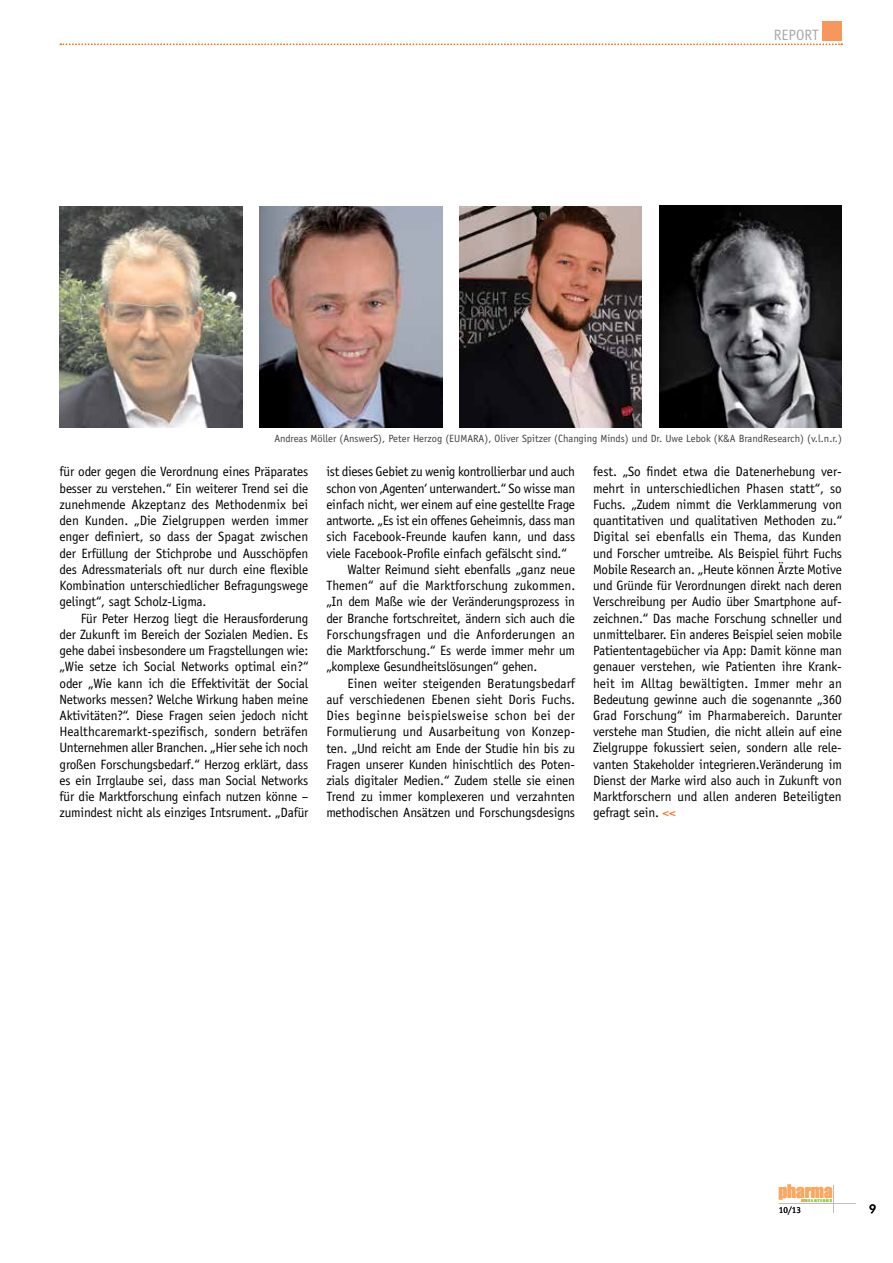
<style>
.page{position:relative;width:893px;height:1263px;background:#fff}
.page>*{position:absolute;margin:0;border:0;box-sizing:border-box;transform-origin:0 0}
.t1{font:17.1px "Impact";color:#faa85f}
.t2{font:15px "Officina Sans";color:#a7a9ac}
.t3{font:13.5px/16.2px "Officina Sans";letter-spacing:-.01em;color:#000;text-align:justify}
.t4{font:13.5px "Officina Sans";letter-spacing:.01em;color:#000}
.t5{font:13.5px "Officina Sans";letter-spacing:.025em;color:#000}
.t6{font:500 12px "Futura BT";color:#000}
.t7{font:10.5px "Officina Sans";color:#414042}
.t8{font:9px "Officina Sans";color:#000}
.t9{font:3.6px "Impact";letter-spacing:.195em;color:#99ca45;scale:1.33 1}
.s1{color:#f36f21}
</style>
<div class="page">
<svg style="left:833px;top:1185px;width:1px;height:28px"></svg>
<hr style="left:779px;top:1203px;width:76px;height:1px;background:#bcbec0">
<div style="left:823px;top:21px;width:19px;height:19px;background:#f7975b"></div>
<svg style="left:60px;top:44px;width:782px;height:1px"></svg>
<img style="left:60px;top:207px;width:182px;height:221px">
<img style="left:260px;top:206px;width:182px;height:222px">
<img style="left:459px;top:207px;width:183px;height:221px">
<img style="left:660px;top:205px;width:182px;height:223px">
<p class="t2" style="left:774px;top:27px;width:47px">REPORT</p>
<p class="t7" style="left:274px;top:432px;width:569px">Andreas Möller (AnswerS), Peter Herzog (EUMARA), Oliver Spitzer (Changing Minds) und Dr. Uwe Lebok (K&amp;A BrandResearch) (v.l.n.r.)</p>
<p class="t3" style="left:60px;top:464px;width:250px">für oder gegen die Verordnung eines Präparates besser zu verstehen.“ Ein weiterer Trend sei die zunehmende Akzeptanz des Methodenmix bei den Kunden. „Die Zielgruppen werden immer enger definiert, so dass der Spagat zwischen der Erfüllung der Stichprobe und Ausschöpfen des Adressmaterials oft nur durch eine flexible Kombination unterschiedlicher Befragungswege gelingt“, sagt Scholz-Ligma.</p>
<p class="t3" style="left:60px;top:610px;width:250px;text-indent:21px">Für Peter Herzog liegt die Herausforderung der Zukunft im Bereich der Sozialen Medien. Es gehe dabei insbesondere um Fragstellungen wie: „Wie setze ich Social Networks optimal ein?“ oder „Wie kann ich die Effektivität der Social Networks messen? Welche Wirkung haben meine Aktivitäten?“. Diese Fragen seien jedoch nicht Healthcaremarkt-spezifisch, sondern beträfen Unternehmen aller Branchen. „Hier sehe ich noch großen Forschungsbedarf.“ Herzog erklärt, dass es ein Irrglaube sei, dass man Social Networks für die Marktforschung einfach nutzen könne – zumindest nicht als einziges Intsrument. „Dafür</p>
<p class="t3" style="left:326px;top:464px;width:250px">ist dieses Gebiet zu wenig kontrollierbar und auch</p>
<p class="t3" style="left:326px;top:480px;width:250px">schon von ‚Agenten‘ unterwandert.“ So wisse man</p>
<p class="t3" style="left:326px;top:496px;width:250px">einfach nicht, wer einem auf eine gestellte Frage</p>
<p class="t3" style="left:326px;top:512px;width:250px">antworte. „Es ist ein offenes Geheimnis, dass man</p>
<p class="t3" style="left:326px;top:529px;width:250px">sich Facebook-Freunde kaufen kann, und dass</p>
<p class="t3" style="left:326px;top:545px;width:242px">viele Facebook-Profile einfach gefälscht sind.“</p>
<p class="t3" style="left:348px;top:561px;width:229px">Walter Reimund sieht ebenfalls „ganz neue</p>
<p class="t4" style="left:326px;top:578px;width:250px">Themen“ auf die Marktforschung zukommen.</p>
<p class="t3" style="left:326px;top:594px;width:250px">„In dem Maße wie der Veränderungsprozess in</p>
<p class="t3" style="left:326px;top:610px;width:250px">der Branche fortschreitet, ändern sich auch die</p>
<p class="t4" style="left:326px;top:626px;width:250px">Forschungsfragen und die Anforderungen an</p>
<p class="t3" style="left:326px;top:642px;width:250px">die Marktforschung.“ Es werde immer mehr um</p>
<p class="t3" style="left:326px;top:659px;width:213px">„komplexe Gesundheitslösungen“ gehen.</p>
<p class="t3" style="left:348px;top:675px;width:229px">Einen weiter steigenden Beratungsbedarf</p>
<p class="t3" style="left:326px;top:691px;width:250px">auf verschiedenen Ebenen sieht Doris Fuchs.</p>
<p class="t5" style="left:326px;top:707px;width:250px">Dies beginne beispielsweise schon bei der</p>
<p class="t3" style="left:326px;top:723px;width:250px">Formulierung und Ausarbeitung von Konzep-</p>
<p class="t3" style="left:326px;top:740px;width:250px">ten. „Und reicht am Ende der Studie hin bis zu</p>
<p class="t3" style="left:326px;top:756px;width:250px">Fragen unserer Kunden hinischtlich des Poten-</p>
<p class="t3" style="left:326px;top:772px;width:250px">zials digitaler Medien.“ Zudem stelle sie einen</p>
<p class="t3" style="left:326px;top:788px;width:250px">Trend zu immer komplexeren und verzahnten</p>
<p class="t3" style="left:326px;top:805px;width:250px">methodischen Ansätzen und Forschungsdesigns</p>
<p class="t3" style="left:593px;top:464px;width:250px">fest. „So findet etwa die Datenerhebung ver&shy;mehrt in unterschiedlichen Phasen statt“, so Fuchs. „Zudem nimmt die Verklammerung von quantitativen und qualitativen Methoden zu.“ Digital sei ebenfalls ein Thema, das Kunden und Forscher umtreibe. Als Beispiel führt Fuchs Mobile Research an. „Heute können Ärzte Motive und Gründe für Verordnungen direkt nach deren Verschreibung per Audio über Smartphone auf&shy;zeichnen.“ Das mache Forschung schneller und unmittelbarer. Ein anderes Beispiel seien mobile Patiententagebücher via App: Damit könne man genauer verstehen, wie Patienten ihre Krank&shy;heit im Alltag bewältigten. Immer mehr an Bedeutung gewinne auch die sogenannte „360<br>Grad Forschung“ im Pharmabereich. Darunter verstehe man Studien, die nicht allein auf eine Zielgruppe fokussiert seien, sondern alle rele&shy;vanten Stakeholder integrieren.Veränderung im Dienst der Marke wird also auch in Zukunft von Marktforschern und allen anderen Beteiligten gefragt sein. <span class="s1">&lt;&lt;</span></p>
<p class="t1" style="left:778px;top:1178px;width:56px">pharma</p>
<p class="t9" style="left:805px;top:1197px;width:22px">RELATIONS</p>
<p class="t8" style="left:779px;top:1204px;width:23px">10/13</p>
<p class="t6" style="left:869px;top:1201px;width:9px">9</p>
</div>
